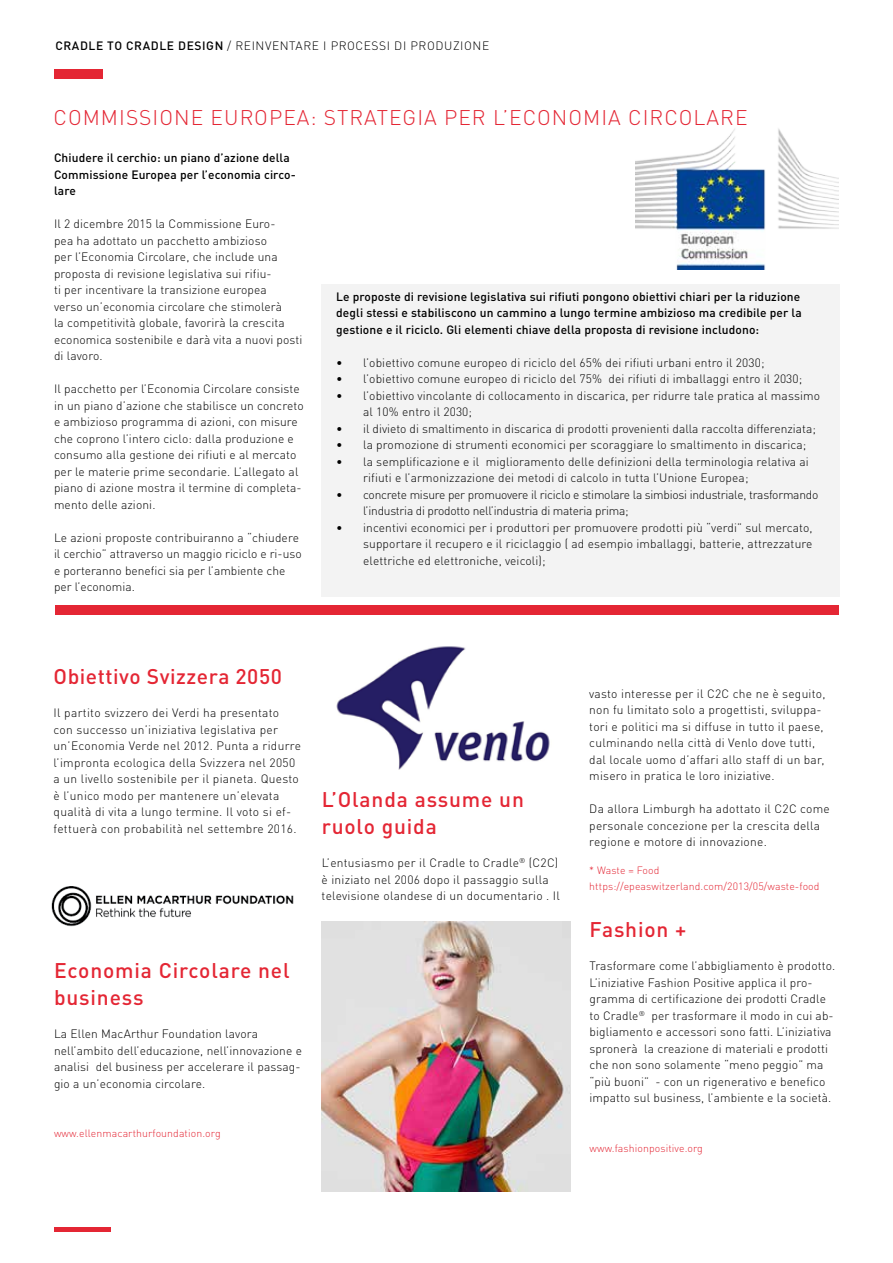
<style>
.page{position:relative;width:893px;height:1263px;background:#fff}
.page>*{position:absolute;margin:0;border:0;box-sizing:border-box;transform-origin:0 0}
.t1{font:500 21px/27px "DIN Pro";letter-spacing:.025em;color:#e42634}
.t2{font:300 21px "DIN Pro";letter-spacing:.05em;color:#e42634}
.t3{font:300 12px/16.5px "DIN Pro";letter-spacing:.01em;color:#000}
.t4{font:500 12px/16.5px "DIN Pro";letter-spacing:.01em;color:#000}
.t5{font:300 12px/16.5px "DIN Pro";letter-spacing:-.02em;color:#000}
.t6{font:300 12px "DIN Pro";letter-spacing:.05em;color:#000}
.t7{font:300 10.5px/16.5px "DIN Pro";letter-spacing:.01em;color:#e42634}
.s1{font-weight:500}
</style>
<div class="page">
<div style="left:54px;top:69px;width:48px;height:10px;background:#e42634"></div>
<hr style="left:54px;top:1227px;width:57px;height:4px;background:#e42634">
<div style="left:322px;top:284px;width:518px;height:313px;background:#f3f3f3"></div>
<img style="left:635px;top:128px;width:204px;height:141px">
<img style="left:51px;top:886px;width:271px;height:61px">
<img style="left:336px;top:646px;width:214px;height:124px">
<img style="left:322px;top:921px;width:248px;height:271px">
<div style="left:55px;top:605px;width:784px;height:10px;background:#e42634"></div>
<p class="t6" style="left:55px;top:36px;width:435px"><span class="s1">Cradle to Cradle Design</span> / Reinventare I processi di produzione</p>
<h1 class="t2" style="left:54px;top:101px;width:172px">Commissione Eur</h1>
<h1 class="t2" style="left:254px;top:101px;width:161px">opea: strategia</h1>
<h1 class="t2" style="left:444px;top:101px;width:197px">per l’economia circ</h1>
<h1 class="t2" style="left:679px;top:101px;width:29px">olar</h1>
<h1 class="t2" style="left:735px;top:101px;width:14px">e</h1>
<p class="t4" style="left:54px;top:148px;width:243px">Chiudere il cerchio: un piano d’azione della<br>Commissione Europea per l’economia circo&shy;lare</p>
<p class="t3" style="left:54px;top:215px;width:250px">Il 2 dicembre 2015 la Commissione Euro-<br>pea ha adottato un pacchetto ambizioso<br>per l’Economia Circolare, che include una proposta di revisione legislativa sui rifiu-<br>ti per incentivare la transizione europea<br>verso un’economia circolare che stimolerà<br>la competitività globale, favorirà la crescita economica sostenibile e darà vita a nuovi posti di lavoro.</p>
<p class="t3" style="left:54px;top:380px;width:251px">Il pacchetto per l’Economia Circolare consiste in un piano d’azione che stabilisce un concreto e ambizioso programma di azioni, con misure che coprono l’intero ciclo: dalla produzione e consumo alla gestione dei rifiuti e al mercato per le materie prime secondarie. L’allegato al piano di azione mostra il termine di completa&shy;mento delle azioni.</p>
<p class="t3" style="left:54px;top:528px;width:249px">Le azioni proposte contribuiranno a “chiudere il cerchio” attraverso un maggio riciclo e ri-uso e porteranno benefici sia per l’ambiente che per l’economia.</p>
<p class="t4" style="left:336px;top:287px;width:467px">Le proposte di revisione legislativa sui rifiuti pongono obiettivi chiari per la riduzione degli stessi e stabiliscono un cammino a lungo termine ambizioso ma credibile per la gestione e il riciclo. Gli elementi chiave della proposta di revisione includono:</p>
<p class="t3" style="left:336px;top:353px;width:430px">• l’obiettivo comune europeo di riciclo del 65% dei rifiuti urbani entro il 2030;</p>
<p class="t3" style="left:336px;top:369px;width:468px">• l’obiettivo comune europeo di riciclo del 75% dei rifiuti di imballaggi entro il 2030;</p>
<p class="t3" style="left:363px;top:386px;width:458px;text-indent:-27px">• l’obiettivo vincolante di collocamento in discarica, per ridurre tale pratica al massimo al 10% entro il 2030;</p>
<p class="t3" style="left:336px;top:419px;width:481px">• il divieto di smaltimento in discarica di prodotti provenienti dalla raccolta differenziata;</p>
<p class="t3" style="left:336px;top:435px;width:472px">• la promozione di strumenti economici per scoraggiare lo smaltimento in discarica;</p>
<p class="t3" style="left:363px;top:452px;width:447px;text-indent:-27px">• la semplificazione e il miglioramento delle definizioni della terminologia relativa ai rifiuti e l’armonizzazione dei metodi di calcolo in tutta l’Unione Europea;</p>
<p class="t5" style="left:363px;top:485px;width:457px;text-indent:-27px">• concrete misure per promuovere il riciclo e stimolare la simbiosi industriale, trasformando l’industria di prodotto nell’industria di materia prima;</p>
<p class="t3" style="left:363px;top:518px;width:451px;text-align:justify;text-indent:-27px">• incentivi economici per i produttori per promuovere prodotti più “verdi” sul mercato, supportare il recupero e il riciclaggio ( ad esempio imballaggi, batterie, attrezzature elettriche ed elettroniche, veicoli);</p>
<h1 class="t1" style="left:54px;top:661px;width:230px">Obiettivo Svizzera 2050</h1>
<p class="t3" style="left:54px;top:703px;width:249px">Il partito svizzero dei Verdi ha presentato con successo un’iniziativa legislativa per un’Economia Verde nel 2012. Punta a ridurre l’impronta ecologica della Svizzera nel 2050 a un livello sostenibile per il pianeta. Questo è l’unico modo per mantenere un’elevata qualità di vita a lungo termine. Il voto si ef&shy;fettuerà con probabilità nel settembre 2016.</p>
<h1 class="t1" style="left:322px;top:784px;width:204px">L’Olanda assume un ruolo guida</h1>
<p class="t3" style="left:322px;top:854px;width:240px">L’entusiasmo per il Cradle to Cradle<sup>®</sup> (C2C) è iniziato nel 2006 dopo il passaggio sulla televisione olandese di un documentario . Il</p>
<h1 class="t1" style="left:54px;top:955px;width:237px">Economia Circolare nel business</h1>
<p class="t3" style="left:54px;top:1024px;width:249px">La Ellen MacArthur Foundation lavora nell’ambito dell’educazione, nell’innovazione e analisi del business per accelerare il passag&shy;gio a un’economia circolare.</p>
<p class="t7" style="left:54px;top:1124px;width:168px">www.ellenmacarthurfoundation.org</p>
<p class="t3" style="left:589px;top:684px;width:238px">vasto interesse per il C2C che ne è seguito, non fu limitato solo a progettisti, sviluppa&shy;tori e politici ma si diffuse in tutto il paese, culminando nella città di Venlo dove tutti, dal locale uomo d’affari allo staff di un bar, misero in pratica le loro iniziative.</p>
<p class="t3" style="left:589px;top:800px;width:242px">Da allora Limburgh ha adottato il C2C come personale concezione per la crescita della regione e motore di innovazione.</p>
<p class="t7" style="left:589px;top:861px;width:232px">* Waste = Food https://epeaswitzerland.com/2013/05/waste-food</p>
<h1 class="t1" style="left:589px;top:914px;width:98px">Fashion +</h1>
<p class="t3" style="left:589px;top:956px;width:247px">Trasformare come l’abbigliamento è prodotto.<br>L’iniziative Fashion Positive applica il pro&shy;gramma di certificazione dei prodotti Cradle to Cradle<sup>®</sup> per trasformare il modo in cui ab&shy;bigliamento e accessori sono fatti. L’iniziativa spronerà la creazione di materiali e prodotti che non sono solamente “meno peggio” ma “più buoni” - con un rigenerativo e benefico impatto sul business, l’ambiente e la società.</p>
<p class="t7" style="left:589px;top:1139px;width:115px">www.fashionpositive.org</p>
</div>
